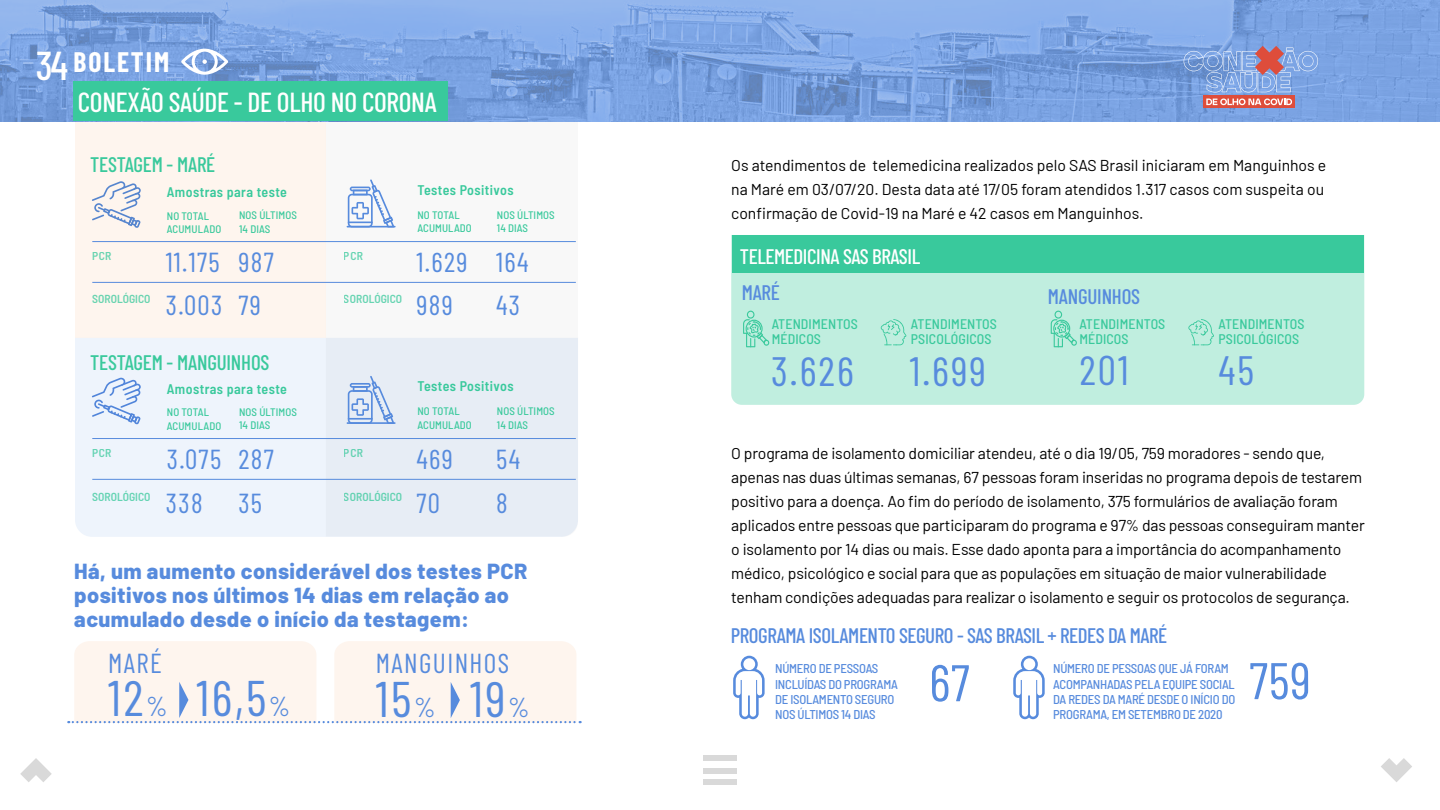
<style>
.page{position:relative;width:1440px;height:810px;background:#fff}
.page>*{position:absolute;margin:0;border:0;box-sizing:border-box;transform-origin:0 0}
.t1{font:51.45px "Barlow Condensed";color:#578bdd}
.t2{font:49.95px "Barlow Condensed";letter-spacing:.05em;color:#578bdd}
.t3{font:40.95px "Barlow Condensed";letter-spacing:.05em;color:#578bdd}
.t4{font:500 40.28px "Barlow Condensed";color:#fff}
.t5{font:500 27.53px "Barlow Condensed";letter-spacing:-.01em;color:#fff}
.t6{font:700 27.53px "Barlow Condensed";letter-spacing:.07em;color:#fff}
.t7{font:27.45px "Barlow Condensed";letter-spacing:.05em;color:#578bdd}
.t8{font:800 21.75px/24px "Barlow";letter-spacing:.02em;color:#578bdd}
.t9{font:500 21px "Barlow Condensed";letter-spacing:-.02em;color:#578bdd}
.t10{font:500 21px "Barlow Condensed";letter-spacing:-.01em;color:#39c99c}
.t11{font:500 21px "Barlow Condensed";letter-spacing:-.02em;color:#fff}
.t12{font:15.75px/24px "Barlow";letter-spacing:-.01em;color:#000}
.t13{font:600 semi-condensed 13.95px "Barlow";letter-spacing:.03em;color:#39c99c}
.t14{font:500 semi-condensed 13.88px/15.1px "Barlow";letter-spacing:.01em;color:#39c99c}
.t15{font:500 semi-condensed 12.75px/15.4px "Barlow";letter-spacing:-.02em;color:#578bdd}
.t16{font:600 semi-condensed 11.55px "Barlow";color:#39c99c}
.t17{font:500 semi-condensed 10.88px/13.6px "Barlow";letter-spacing:.01em;color:#39c99c}
.s1{font-size:27.45px}
</style>
<div class="page">
<div style="left:703px;top:768px;width:34px;height:5px;background:#d9d9d9"></div>
<div style="left:703px;top:755px;width:34px;height:6px;background:#d9d9d9"></div>
<div style="left:703px;top:780px;width:34px;height:5px;background:#d9d9d9"></div>
<img style="left:0;top:0;width:1440px;height:121px">
<svg style="left:181px;top:49px;width:47px;height:26px"></svg>
<div style="left:74px;top:81px;width:374px;height:40px;background:#39c99c"></div>
<svg style="left:1184px;top:46px;width:134px;height:46px;background:#8da0d2"></svg>
<div style="left:1203px;top:96px;width:92px;height:12px;background:#de4d3b"></div>
<svg style="left:1206px;top:98px;width:86px;height:7px"></svg>
<svg style="left:20px;top:758px;width:32px;height:24px"></svg>
<svg style="left:1381px;top:758px;width:31px;height:24px"></svg>
<div style="left:75px;top:122px;width:250px;height:216px;background:#fef5ee"></div>
<div style="left:75px;top:338px;width:251px;height:199px;background:#eef4fc"></div>
<svg style="left:326px;top:121px;width:252px;height:416px"></svg>
<hr style="left:92px;top:241px;width:484px;height:1px;background:#578bdd">
<hr style="left:92px;top:438px;width:484px;height:1px;background:#578bdd">
<hr style="left:92px;top:282px;width:484px;height:1px;background:#578bdd">
<hr style="left:92px;top:479px;width:484px;height:1px;background:#578bdd">
<svg style="left:92px;top:181px;width:49px;height:47px"></svg>
<svg style="left:92px;top:377px;width:49px;height:47px;background:#ccdcf4"></svg>
<hr style="left:347px;top:226px;width:49px;height:1px;background:#578bdd">
<svg style="left:348px;top:179px;width:46px;height:47px"></svg>
<hr style="left:347px;top:422px;width:49px;height:2px;background:#578bdd">
<svg style="left:348px;top:376px;width:46px;height:48px;background:#bdd0ed"></svg>
<div style="left:731px;top:235px;width:633px;height:170px;background:#c0eedf"></div>
<svg style="left:743px;top:311px;width:26px;height:36px"></svg>
<svg style="left:1051px;top:311px;width:26px;height:36px"></svg>
<div style="left:732px;top:235px;width:632px;height:38px;background:#39c99c"></div>
<svg style="left:881px;top:319px;width:25px;height:26px"></svg>
<svg style="left:1188px;top:319px;width:26px;height:26px"></svg>
<svg style="left:733px;top:656px;width:32px;height:63px"></svg>
<svg style="left:1013px;top:656px;width:32px;height:63px"></svg>
<svg style="left:68px;top:641px;width:513px;height:82px;background:#fbf3ee"></svg>
<h3 class="t4" style="left:36px;top:37px;width:34px">34</h3>
<h3 class="t6" style="left:74px;top:42px;width:97px">BOLETIM</h3>
<h3 class="t5" style="left:78px;top:82px;width:361px">CONEXÃO SAÚDE - DE OLHO NO CORONA</h3>
<h3 class="t10" style="left:90px;top:149px;width:127px">TESTAGEM - MARÉ</h3>
<p class="t13" style="left:167px;top:182px;width:122px">Amostras para teste</p>
<p class="t13" style="left:417px;top:180px;width:98px">Testes Positivos</p>
<p class="t17" style="left:167px;top:208px;width:56px">NO TOTAL<br>ACUMULADO</p>
<p class="t17" style="left:239px;top:208px;width:59px">NOS ÚLTIMOS<br>14 DIAS</p>
<p class="t17" style="left:417px;top:207px;width:56px">NO TOTAL<br>ACUMULADO</p>
<p class="t17" style="left:497px;top:207px;width:59px">NOS ÚLTIMOS<br>14 DIAS</p>
<p class="t16" style="left:92px;top:248px;width:21px">PCR</p>
<h3 class="t7" style="left:166px;top:243px;width:55px">11.175</h3>
<h3 class="t7" style="left:238px;top:243px;width:37px">987</h3>
<p class="t16" style="left:344px;top:248px;width:21px">PCR</p>
<h3 class="t7" style="left:416px;top:243px;width:53px">1.629</h3>
<h3 class="t7" style="left:496px;top:243px;width:34px">164</h3>
<p class="t16" style="left:92px;top:290px;width:60px">SOROLÓGICO</p>
<h3 class="t7" style="left:166px;top:285px;width:58px">3.003</h3>
<h3 class="t7" style="left:238px;top:285px;width:24px">79</h3>
<p class="t16" style="left:344px;top:290px;width:60px">SOROLÓGICO</p>
<h3 class="t7" style="left:416px;top:285px;width:38px">989</h3>
<h3 class="t7" style="left:496px;top:285px;width:25px">43</h3>
<h3 class="t10" style="left:90px;top:347px;width:181px">TESTAGEM - MANGUINHOS</h3>
<p class="t13" style="left:167px;top:379px;width:122px">Amostras para teste</p>
<p class="t13" style="left:417px;top:376px;width:98px">Testes Positivos</p>
<p class="t17" style="left:167px;top:405px;width:56px">NO TOTAL<br>ACUMULADO</p>
<p class="t17" style="left:239px;top:404px;width:59px">NOS ÚLTIMOS<br>14 DIAS</p>
<p class="t17" style="left:417px;top:404px;width:56px">NO TOTAL<br>ACUMULADO</p>
<p class="t17" style="left:497px;top:404px;width:59px">NOS ÚLTIMOS<br>14 DIAS</p>
<p class="t16" style="left:92px;top:445px;width:21px">PCR</p>
<h3 class="t7" style="left:167px;top:440px;width:108px">3.075 287</h3>
<p class="t16" style="left:344px;top:445px;width:21px">PCR</p>
<h3 class="t7" style="left:416px;top:440px;width:38px">469</h3>
<h3 class="t7" style="left:496px;top:440px;width:25px">54</h3>
<p class="t16" style="left:92px;top:488px;width:60px">SOROLÓGICO</p>
<h3 class="t7" style="left:166px;top:483px;width:38px">338</h3>
<h3 class="t7" style="left:238px;top:483px;width:25px">35</h3>
<p class="t16" style="left:344px;top:488px;width:60px">SOROLÓGICO</p>
<h3 class="t7" style="left:416px;top:483px;width:25px">70</h3>
<h3 class="t7" style="left:496px;top:483px;width:13px">8</h3>
<h3 class="t8" style="left:74px;top:558px;width:455px">Há, um aumento considerável dos testes PCR positivos nos últimos 14 dias em relação ao acumulado desde o início da testagem:</h3>
<h3 class="t7" style="left:108px;top:643px;width:55px">MARÉ</h3>
<h2 class="t2" style="left:108px;top:663px;width:184px">12<span class="s1">%</span> 16,5<span class="s1">%</span></h2>
<h3 class="t7" style="left:376px;top:644px;width:135px">MANGUINHOS</h3>
<h2 class="t2" style="left:376px;top:663px;width:155px">15<span class="s1">%</span> 19<span class="s1">%</span></h2>
<p class="t12" style="left:731px;top:152px;width:597px">Os atendimentos de telemedicina realizados pelo SAS Brasil iniciaram em Manguinhos e na Maré em 03/07/20. Desta data até 17/05 foram atendidos 1.317 casos com suspeita ou confirmação de Covid-19 na Maré e 42 casos em Manguinhos.</p>
<h3 class="t11" style="left:740px;top:242px;width:182px">TELEMEDICINA SAS BRASIL</h3>
<h3 class="t9" style="left:742px;top:278px;width:40px">MARÉ</h3>
<h3 class="t9" style="left:1048px;top:281px;width:94px">MANGUINHOS</h3>
<p class="t14" style="left:772px;top:315px;width:88px">ATENDIMENTOS<br>MÉDICOS</p>
<p class="t14" style="left:1079px;top:315px;width:88px">ATENDIMENTOS<br>MÉDICOS</p>
<h3 class="t3" style="left:910px;top:342px;width:78px">1.699</h3>
<p class="t14" style="left:911px;top:315px;width:88px">ATENDIMENTOS<br>PSICOLÓGICOS</p>
<p class="t14" style="left:1219px;top:315px;width:88px">ATENDIMENTOS<br>PSICOLÓGICOS</p>
<h3 class="t3" style="left:1079px;top:341px;width:51px">201</h3>
<h3 class="t3" style="left:771px;top:342px;width:84px">3.626</h3>
<h3 class="t3" style="left:1219px;top:341px;width:37px">45</h3>
<p class="t12" style="left:731px;top:440px;width:635px">O programa de isolamento domiciliar atendeu, até o dia 19/05, 759 moradores - sendo que, apenas nas duas últimas semanas, 67 pessoas foram inseridas no programa depois de testarem positivo para a doença. Ao fim do período de isolamento, 375 formulários de avaliação foram aplicados entre pessoas que participaram do programa e 97% das pessoas conseguiram manter o isolamento por 14 dias ou mais. Esse dado aponta para a importância do acompanhamento médico, psicológico e social para que as populações em situação de maior vulnerabilidade tenham condições adequadas para realizar o isolamento e seguir os protocolos de segurança.</p>
<h3 class="t9" style="left:731px;top:621px;width:438px">PROGRAMA ISOLAMENTO SEGURO - SAS BRASIL + REDES DA MARÉ</h3>
<p class="t15" style="left:775px;top:660px;width:124px">NÚMERO DE PESSOAS<br>INCLUÍDAS DO PROGRAMA<br>DE ISOLAMENTO SEGURO<br>NOS ÚLTIMOS 14 DIAS</p>
<p class="t15" style="left:1053px;top:660px;width:184px">NÚMERO DE PESSOAS QUE JÁ FORAM<br>ACOMPANHADAS PELA EQUIPE SOCIAL<br>DA REDES DA MARÉ DESDE O INÍCIO DO<br>PROGRAMA, EM SETEMBRO DE 2020</p>
<h1 class="t1" style="left:929px;top:646px;width:42px">67</h1>
<h1 class="t1" style="left:1249px;top:644px;width:63px">759</h1>
</div>
